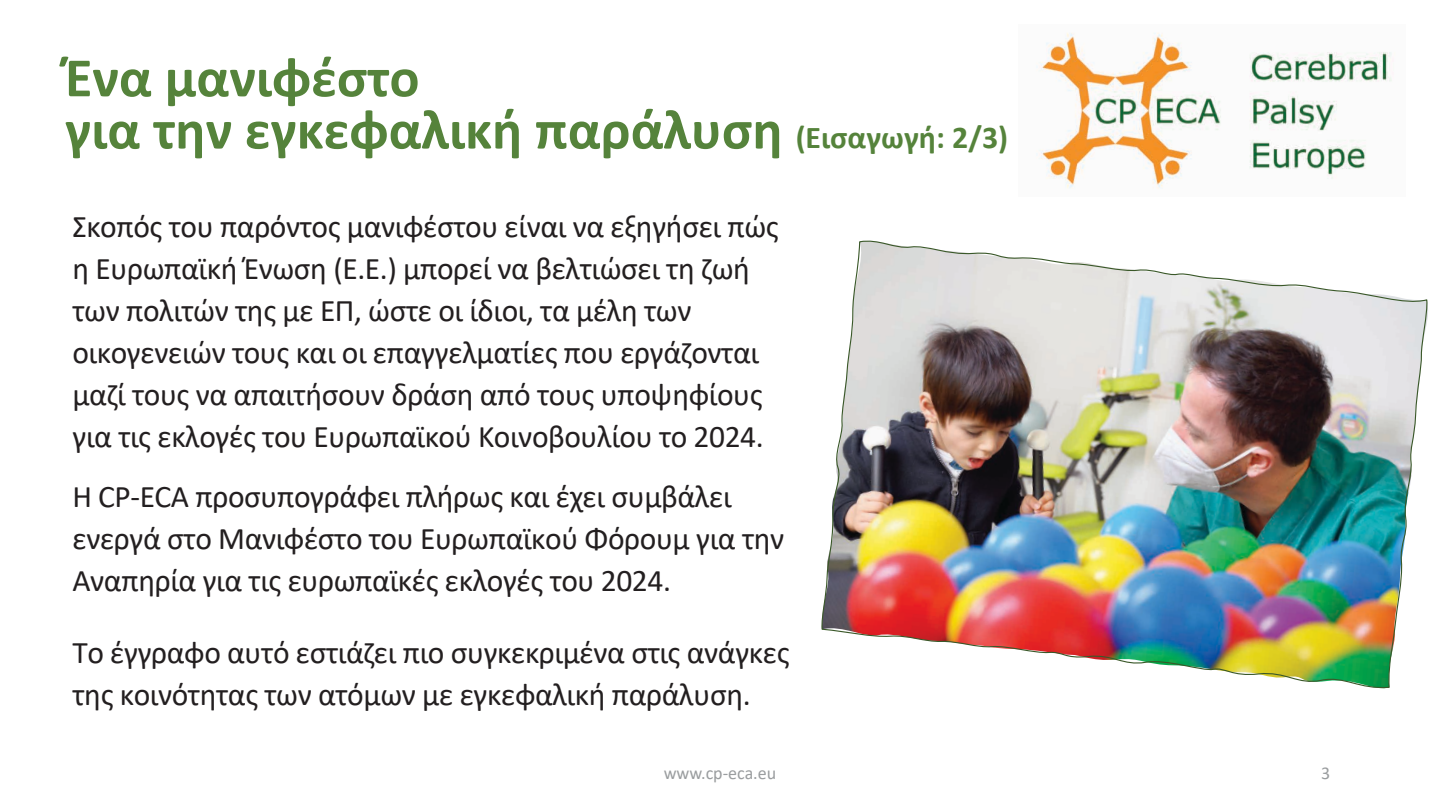
<style>
.page{position:relative;width:1440px;height:810px;background:#fff}
.page>*{position:absolute;margin:0;border:0;box-sizing:border-box;transform-origin:0 0}
.t1{font:700 56.1px/52.2px "Calibri";color:#55833b}
.t2{font:31.5px/42px "Calibri";letter-spacing:-.015em;color:#231f20}
.t3{font:18px "Calibri";letter-spacing:-.005em;color:#9a9d9f}
.s1{font-size:31.8px}
</style>
<div class="page">
<img style="left:1036px;top:32px;width:357px;height:157px">
<img style="left:821px;top:240px;width:607px;height:449px">
<h1 class="t1" style="left:65px;top:51px;width:945px">Ένα μανιφέστο<br>για την εγκεφαλική παράλυση <span class="s1">(Εισαγωγή: 2/3)</span></h1>
<p class="t2" style="left:72px;top:205px;width:708px">Σκοπός του παρόντος μανιφέστου είναι να εξηγήσει πώς η Ευρωπαϊκή Ένωση (Ε.Ε.) μπορεί να βελτιώσει τη ζωή των πολιτών της με ΕΠ, ώστε οι ίδιοι, τα μέλη των οικογενειών τους και οι επαγγελματίες που εργάζονται μαζί τους να απαιτήσουν δράση από τους υποψηφίους για τις εκλογές του Ευρωπαϊκού Κοινοβουλίου το 2024.</p>
<p class="t2" style="left:72px;top:475px;width:714px">Η CP-ECA προσυπογράφει πλήρως και έχει συμβάλει ενεργά στο Μανιφέστο του Ευρωπαϊκού Φόρουμ για την<br>Αναπηρία για τις ευρωπαϊκές εκλογές του 2024.</p>
<p class="t2" style="left:72px;top:631px;width:719px">Το έγγραφο αυτό εστιάζει πιο συγκεκριμένα στις ανάγκες της κοινότητας των ατόμων με εγκεφαλική παράλυση.</p>
<p class="t3" style="left:664px;top:760px;width:114px">www.cp-eca.eu</p>
<p class="t3" style="left:1321px;top:760px;width:11px">3</p>
</div>
